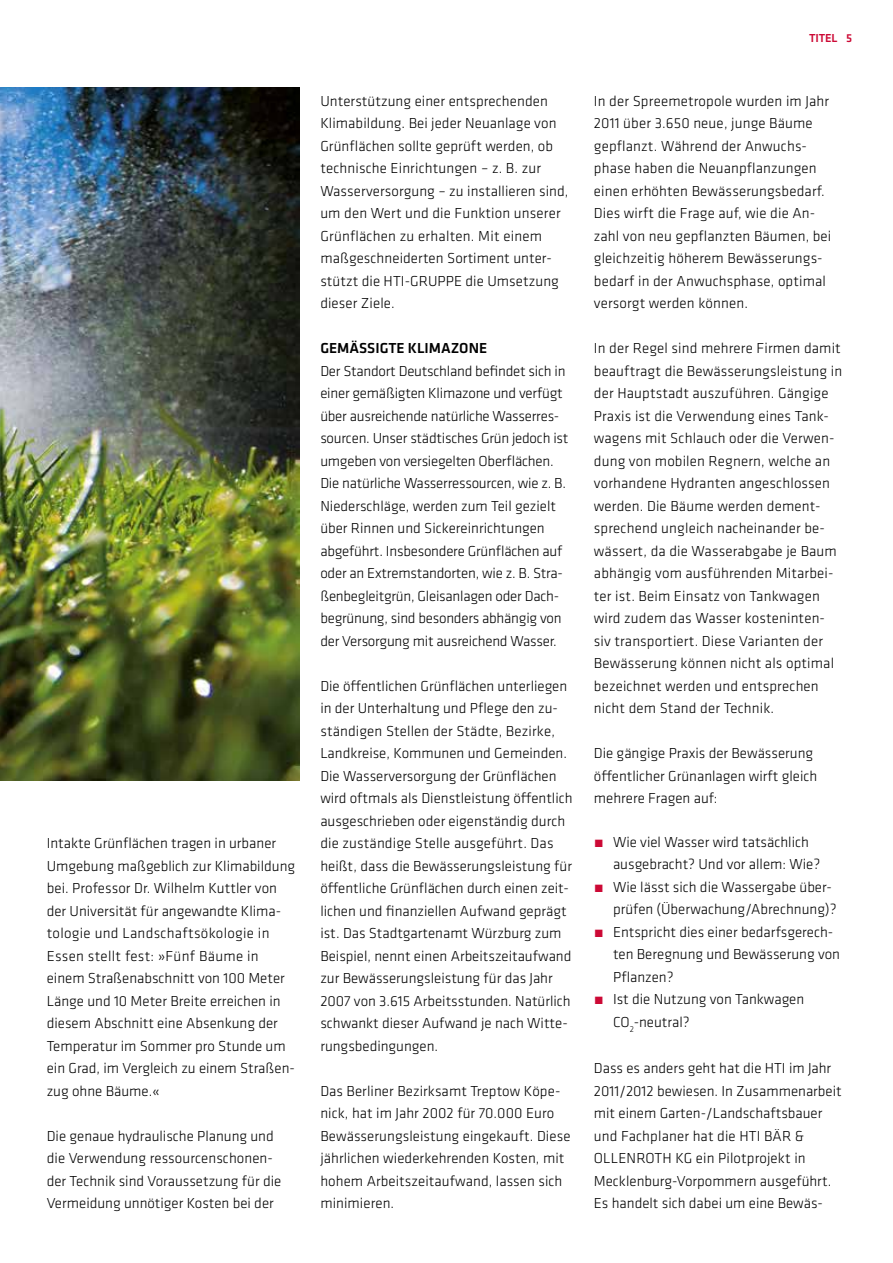
<style>
.page{position:relative;width:893px;height:1263px;background:#fff}
.page>*{position:absolute;margin:0;border:0;box-sizing:border-box;transform-origin:0 0}
.t1{font:300 15px/22.5px "GC Klavika";color:#000}
.t2{font:500 15px "GC Klavika";color:#000}
.t3{font:500 12px "GC Klavika";color:#cc0935}
.s1{color:#cc0935}
</style>
<div class="page">
<img style="left:0;top:87px;width:300px;height:694px">
<p class="t1" style="left:47px;top:832px;width:250px">Intakte Grünflächen tragen in urbaner Umgebung maßgeblich zur Klimabildung bei. Professor Dr. Wilhelm Kuttler von der Universität für angewandte Klima&shy;tologie und Landschaftsökologie in Essen stellt fest: »Fünf Bäume in einem Straßenabschnitt von 100 Meter Länge und 10 Meter Breite erreichen in diesem Abschnitt eine Absenkung der Temperatur im Sommer pro Stunde um ein Grad, im Vergleich zu einem Straßen&shy;zug ohne Bäume.«</p>
<p class="t1" style="left:47px;top:1124px;width:236px">Die genaue hydraulische Planung und die Verwendung ressourcenschonen&shy;der Technik sind Voraussetzung für die Vermeidung unnötiger Kosten bei der</p>
<p class="t1" style="left:320px;top:89px;width:250px">Unterstützung einer entsprechenden Klimabildung. Bei jeder Neuanlage von Grünflächen sollte geprüft werden, ob technische Einrichtungen – z. B. zur Wasserversorgung – zu installieren sind, um den Wert und die Funktion unserer Grünflächen zu erhalten. Mit einem maßgeschneiderten Sortiment unter&shy;stützt die HTI-GRUPPE die Umsetzung dieser Ziele.</p>
<p class="t2" style="left:320px;top:338px;width:168px">GEMÄSSIGTE KLIMAZONE</p>
<p class="t1" style="left:320px;top:359px;width:250px">Der Standort Deutschland befindet sich in einer gemäßigten Klimazone und verfügt über ausreichende natürliche Wasserres&shy;sourcen. Unser städtisches Grün jedoch ist umgeben von versiegelten Oberflächen.<br>Die natürliche Wasserressourcen, wie z. B.<br>N iederschläge, werden zum Teil gezielt über Rinnen und Sickereinrichtungen abgeführt. Insbesondere Grünflächen auf oder an Extremstandorten, wie z. B. Stra&shy;ßenbegleitgrün, Gleisanlagen oder Dach&shy;begrünung, sind besonders abhängig von der Versorgung mit ausreichend Wasser.</p>
<p class="t1" style="left:320px;top:674px;width:254px">Die öffentlichen Grünflächen unterliegen in der Unterhaltung und Pflege den zu&shy;ständigen Stellen der Städte, Bezirke, Landkreise, Kommunen und Gemeinden.<br>Die Wasserversorgung der Grünflächen wird oftmals als Dienstleistung öffentlich ausgeschrieben oder eigenständig durch die zuständige Stelle ausgeführt. Das heißt, dass die Bewässerungsleistung für öffentliche Grünflächen durch einen zeit&shy;lichen und finanziellen Aufwand geprägt ist. Das Stadtgartenamt Würzburg zum Beispiel, nennt einen Arbeitszeitaufwand zur Bewässerungsleistung für das Jahr 2007 von 3.615 Arbeitsstunden. Natürlich schwankt dieser Aufwand je nach Witte&shy;rungsbedingungen.</p>
<p class="t1" style="left:320px;top:1079px;width:252px">Das Berliner Bezirksamt Treptow Köpe&shy;nick, hat im Jahr 2002 für 70.000 Euro Bewässerungsleistung eingekauft. Diese jährlichen wiederkehrenden Kosten, mit hohem Arbeitszeitaufwand, lassen sich minimieren.</p>
<p class="t3" style="left:809px;top:30px;width:45px">TITEL 5</p>
<p class="t1" style="left:594px;top:89px;width:239px">In der Spreemetropole wurden im Jahr 2011 über 3.650 neue, junge Bäume gepflanzt. Während der Anwuchs&shy;phase haben die Neuanpflanzungen einen erhöhten Bewässerungsbedarf.<br>Dies wirft die Frage auf, wie die An&shy;zahl von neu gepflanzten Bäumen, bei gleichzeitig höherem Bewässerungs&shy;bedarf in der Anwuchsphase, optimal versorgt werden können.</p>
<p class="t1" style="left:594px;top:337px;width:250px">In der Regel sind mehrere Firmen damit beauftragt die Bewässerungsleistung in der Hauptstadt auszuführen. Gängige Praxis ist die Verwendung eines Tank&shy;wagens mit Schlauch oder die Verwen&shy;dung von mobilen Regnern, welche an vorhandene Hydranten angeschlossen werden. Die Bäume werden dement&shy;sprechend ungleich nacheinander be&shy;wässert, da die Wasserabgabe je Baum abhängig vom ausführenden Mitarbei&shy;ter ist. Beim Einsatz von Tankwagen wird zudem das Wasser kosteninten&shy;siv transportiert. Diese Varianten der Bewässerung können nicht als optimal bezeichnet werden und entsprechen nicht dem Stand der Technik.</p>
<p class="t1" style="left:594px;top:742px;width:225px">Die gängige Praxis der Bewässerung öffentlicher Grünanlagen wirft gleich mehrere Fragen auf:</p>
<p class="t1" style="left:594px;top:830px;width:216px"><span class="s1">́</span> Wie viel Wasser wird tatsächlich</p>
<p class="t1" style="left:613px;top:853px;width:209px">ausgebracht? Und vor allem: Wie?</p>
<p class="t1" style="left:594px;top:875px;width:240px"><span class="s1">́</span> Wie lässt sich die Wassergabe über-</p>
<p class="t1" style="left:613px;top:898px;width:225px">prüfen (Überwachung/Abrechnung)?</p>
<p class="t1" style="left:594px;top:920px;width:241px"><span class="s1">́</span> Entspricht dies einer bedarfsgerech-</p>
<p class="t1" style="left:613px;top:943px;width:229px">ten Beregnung und Bewässerung von</p>
<p class="t1" style="left:613px;top:965px;width:62px">Pflanzen?</p>
<p class="t1" style="left:594px;top:988px;width:212px"><span class="s1">́</span> Ist die Nutzung von Tankwagen</p>
<p class="t1" style="left:613px;top:1010px;width:78px">CO<sub>2</sub>-neutral?</p>
<p class="t1" style="left:594px;top:1057px;width:249px">Dass es anders geht hat die HTI im Jahr 2011/2012 bewiesen. In Zusammenarbeit mit einem Garten-/Landschaftsbauer und Fachplaner hat die HTI BÄR &amp; OLLEN ROTH KG ein Pilotprojekt in Mecklenburg-Vorpommern ausgeführt.<br>Es handelt sich dabei um eine Bewäs-</p>
</div>
